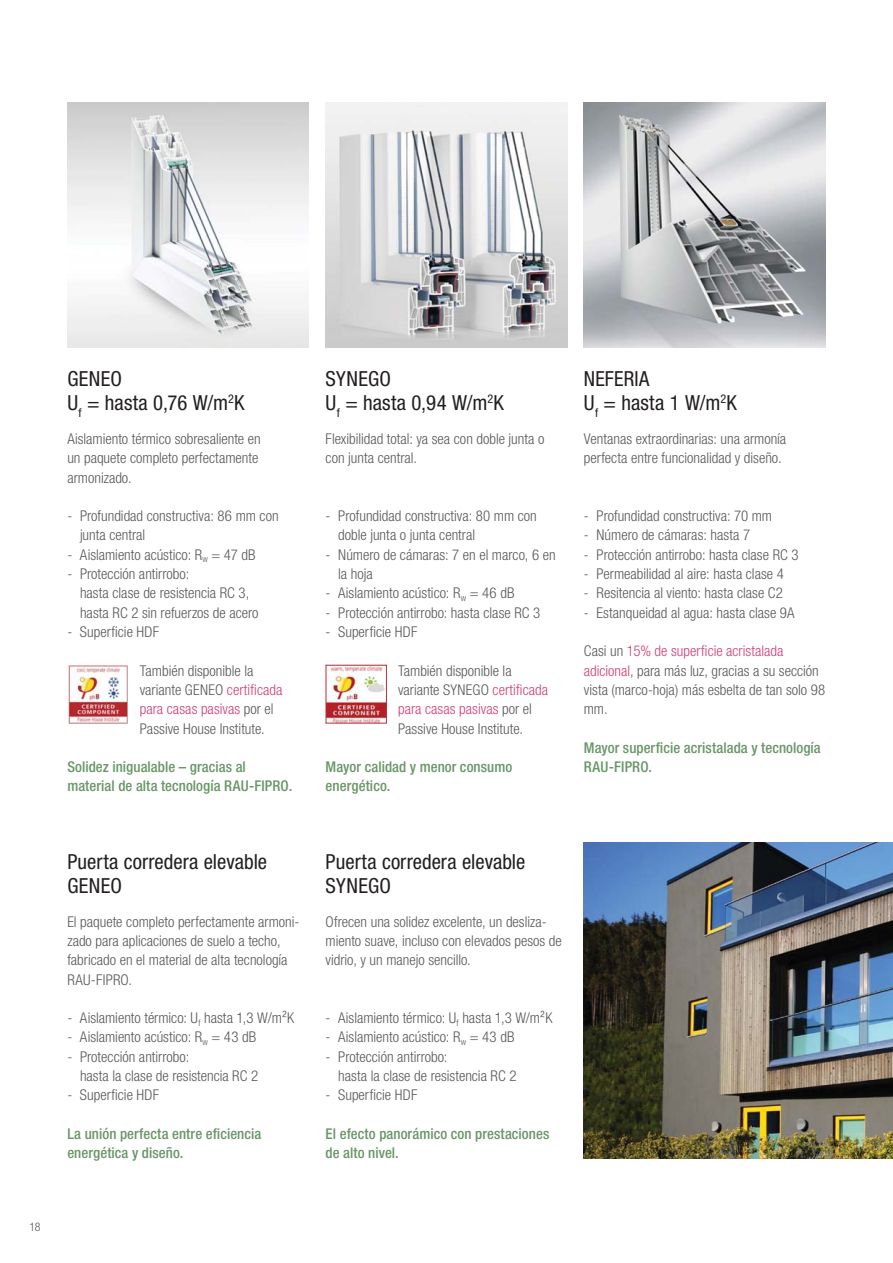
<style>
.page{position:relative;width:893px;height:1263px;background:#fff}
.page>*{position:absolute;margin:0;border:0;box-sizing:border-box;transform-origin:0 0}
.t1{font:condensed 20.85px/24.2px "Helvetica Neue LTW1 G";letter-spacing:.005em;color:#231f20}
.t2{font:300 condensed 14.85px/19.4px "Helvetica Neue LTW1 G";color:#58595b}
.t3{font:500 condensed 14.85px/19.4px "Helvetica Neue LTW1 G";letter-spacing:.005em;color:#699667}
.t4{font:300 condensed 11.85px "Helvetica Neue LTW1 G";color:#58595b}
.s1{color:#d23f76}
</style>
<div class="page">
<img style="left:326px;top:103px;width:241px;height:244px">
<img style="left:584px;top:103px;width:241px;height:244px">
<img style="left:67px;top:103px;width:242px;height:244px">
<img style="left:584px;top:842px;width:309px;height:316px">
<img style="left:67px;top:666px;width:61px;height:57px">
<img style="left:328px;top:667px;width:57px;height:54px">
<div style="left:326px;top:665px;width:61px;height:58px;border:1px solid #b82e3f"></div>
<p class="t4" style="left:29px;top:1223px;width:12px">18</p>
<h1 class="t1" style="left:67px;top:368px;width:179px">GENEO<br>U<sub>f</sub> = hasta 0,76 W/m<sup>2</sup>K</h1>
<p class="t2" style="left:67px;top:430px;width:195px">Aislamiento térmico sobresaliente en un paquete completo perfectamente armonizado.</p>
<p class="t2" style="left:80px;top:507px;width:200px;text-indent:-13px">- Profundidad constructiva: 86 mm con junta central</p>
<p class="t2" style="left:67px;top:546px;width:190px">- Aislamiento acústico: R<sub>w</sub> = 47 dB</p>
<p class="t2" style="left:80px;top:565px;width:180px;text-indent:-13px">- Protección antirrobo:<br>hasta clase de resistencia RC 3, hasta RC 2 sin refuerzos de acero</p>
<p class="t2" style="left:67px;top:623px;width:93px">- Superficie HDF</p>
<h1 class="t1" style="left:326px;top:368px;width:180px">SYNEGO<br>U<sub>f</sub> = hasta 0,94 W/m<sup>2</sup>K</h1>
<p class="t2" style="left:326px;top:430px;width:220px">Flexibilidad total: ya sea con doble junta o con junta central.</p>
<p class="t2" style="left:338px;top:507px;width:200px;text-indent:-13px">- Profundidad constructiva: 80 mm con doble junta o junta central</p>
<p class="t2" style="left:338px;top:546px;width:219px;text-indent:-13px">- Número de cámaras: 7 en el marco, 6 en la hoja</p>
<p class="t2" style="left:326px;top:585px;width:190px">- Aislamiento acústico: R<sub>w</sub> = 46 dB</p>
<p class="t2" style="left:326px;top:604px;width:216px">- Protección antirrobo: hasta clase RC 3</p>
<p class="t2" style="left:326px;top:623px;width:93px">- Superficie HDF</p>
<p class="t2" style="left:140px;top:662px;width:144px">También disponible la variante GENEO <span class="s1">certificada para casas pasivas</span> por el<br>Passive House Institute.</p>
<p class="t2" style="left:398px;top:662px;width:151px">También disponible la variante SYNEGO <span class="s1">certificada para casas pasivas</span> por el<br>Passive House Institute.</p>
<p class="t3" style="left:67px;top:758px;width:226px">Solidez inigualable – gracias al material de alta tecnología RAU-FIPRO.</p>
<p class="t3" style="left:326px;top:758px;width:188px">Mayor calidad y menor consumo energético.</p>
<h1 class="t1" style="left:584px;top:368px;width:154px">NEFERIA<br>U<sub>f</sub> = hasta 1 W/m<sup>2</sup>K</h1>
<p class="t2" style="left:584px;top:430px;width:204px">Ventanas extraordinarias: una armonía perfecta entre funcionalidad y diseño.</p>
<p class="t2" style="left:584px;top:507px;width:190px">- Profundidad constructiva: 70 mm</p>
<p class="t2" style="left:584px;top:527px;width:168px">- Número de cámaras: hasta 7</p>
<p class="t2" style="left:584px;top:546px;width:216px">- Protección antirrobo: hasta clase RC 3</p>
<p class="t2" style="left:584px;top:565px;width:201px">- Permeabilidad al aire: hasta clase 4</p>
<p class="t2" style="left:584px;top:585px;width:201px">- Resitencia al viento: hasta clase C2</p>
<p class="t2" style="left:584px;top:604px;width:212px">- Estanqueidad al agua: hasta clase 9A</p>
<p class="t2" style="left:584px;top:643px;width:243px">Casi un <span class="s1">15% de superficie acristalada adicional</span>, para más luz, gracias a su sección vista (marco-hoja) más esbelta de tan solo 98 mm.</p>
<p class="t3" style="left:584px;top:739px;width:238px">Mayor superficie acristalada y tecnología<br>RAU-FIPRO.</p>
<h1 class="t1" style="left:67px;top:851px;width:201px">Puerta corredera elevable<br>GENEO</h1>
<p class="t2" style="left:67px;top:913px;width:233px">El paquete completo perfectamente armoni&shy;zado para aplicaciones de suelo a techo, fabricado en el material de alta tecnología RAU-FIPRO.</p>
<p class="t2" style="left:67px;top:1009px;width:228px">- Aislamiento térmico: U<sub>f</sub> hasta 1,3 W/m²K</p>
<p class="t2" style="left:67px;top:1029px;width:190px">- Aislamiento acústico: R<sub>w</sub> = 43 dB</p>
<p class="t2" style="left:80px;top:1048px;width:180px;text-indent:-13px">- Protección antirrobo:<br>hasta la clase de resistencia RC 2</p>
<p class="t2" style="left:67px;top:1087px;width:93px">- Superficie HDF</p>
<p class="t3" style="left:67px;top:1125px;width:195px">La unión perfecta entre eficiencia energética y diseño.</p>
<h1 class="t1" style="left:326px;top:851px;width:201px">Puerta corredera elevable<br>SYNEGO</h1>
<p class="t2" style="left:326px;top:913px;width:238px">Ofrecen una solidez excelente, un desliza&shy;miento suave, incluso con elevados pesos de vidrio, y un manejo sencillo.</p>
<p class="t2" style="left:326px;top:1009px;width:228px">- Aislamiento térmico: U<sub>f</sub> hasta 1,3 W/m²K</p>
<p class="t2" style="left:326px;top:1029px;width:190px">- Aislamiento acústico: R<sub>w</sub> = 43 dB</p>
<p class="t2" style="left:338px;top:1048px;width:180px;text-indent:-13px">- Protección antirrobo:<br>hasta la clase de resistencia RC 2</p>
<p class="t2" style="left:326px;top:1087px;width:93px">- Superficie HDF</p>
<p class="t3" style="left:326px;top:1125px;width:225px">El efecto panorámico con prestaciones de alto nivel.</p>
</div>
